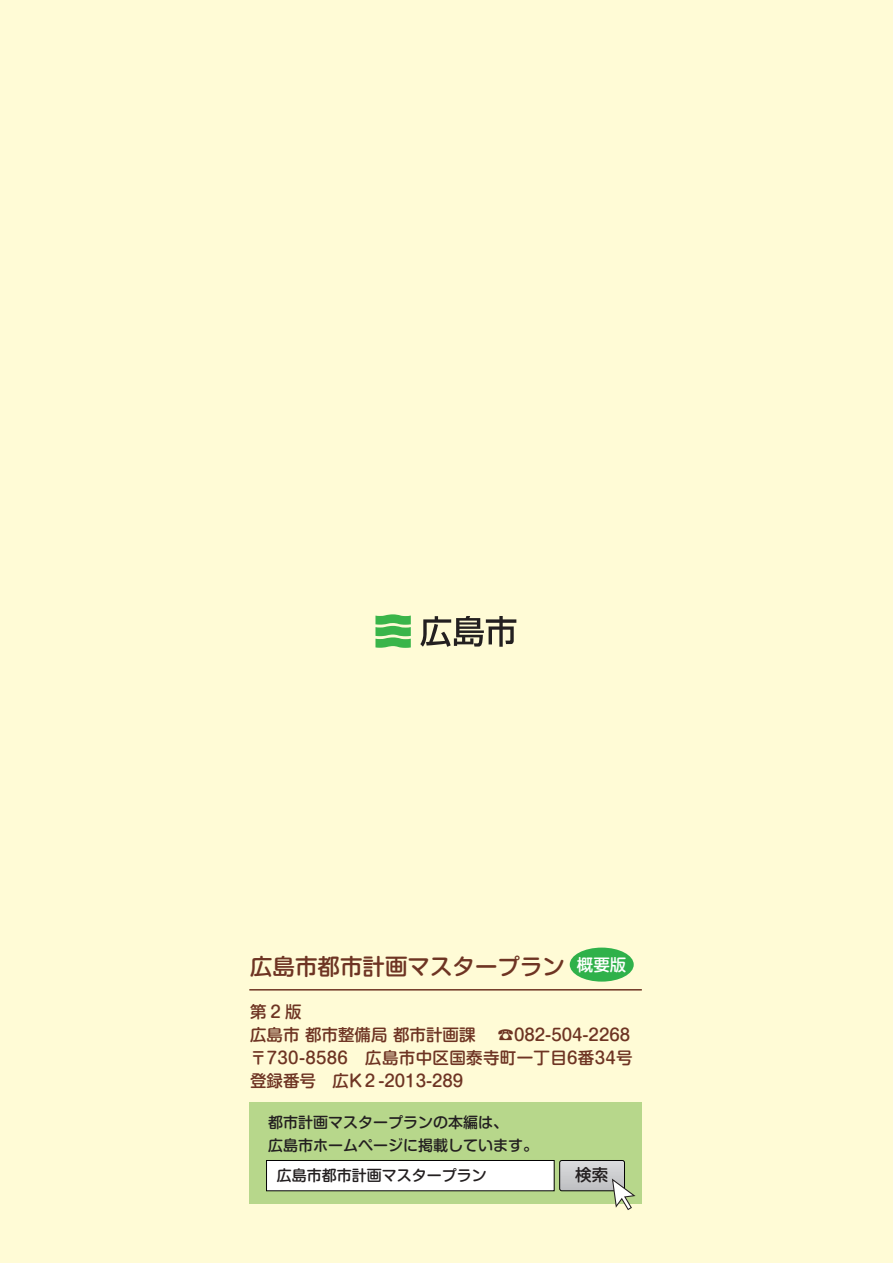
<style>
.page{position:relative;width:893px;height:1263px;background:#fffbd6}
.page>*{position:absolute;margin:0;border:0;box-sizing:border-box;transform-origin:0 0}
.t1{font:500 22.5px "Shin M Go Pro";color:#6e3423}
.t2{font:500 16.5px/22.8px "Shin M Go Pro";color:#6e3423}
.t3{font:500 16.5px "Shin M Go Pro";color:#fff}
.t4{font:500 16.5px "Shin M Go Pro";color:#231f20}
.t5{font:500 15px/22.8px "Shin M Go Pro";color:#231f20}
</style>
<div class="page">
<svg style="left:375px;top:614px;width:36px;height:34px"></svg>
<svg style="left:420px;top:616px;width:96px;height:31px"></svg>
<div style="left:249px;top:1103px;width:393px;height:101px;background:#b7d78b"></div>
<div style="left:267px;top:1160px;width:287px;height:31px;background:#fff"></div>
<div style="left:266px;top:1160px;width:288px;height:31px;border:1px solid #030303"></div>
<div style="left:570px;top:947px;width:64px;height:34px;background:#2fb14a;border-radius:50%"></div>
<hr style="left:249px;top:989px;width:393px;height:1px;background:#6e3423">
<svg style="left:560px;top:1160px;width:76px;height:50px"></svg>
<h1 class="t1" style="left:250px;top:948px;width:316px">広島市都市計画マスタープラン</h1>
<p class="t2" style="left:250px;top:999px;width:384px">第2版<br>広島市 都市整備局 都市計画課　 ☎082-504-2268〒730-8586　広島市中区国泰寺町一丁目6番34号登録番号　広K２-2013-289</p>
<p class="t3" style="left:577px;top:951px;width:51px">概要版</p>
<p class="t5" style="left:268px;top:1109px;width:271px">都市計画マスタープランの本編は、<br>広島市ホームページに掲載しています。</p>
<p class="t5" style="left:277px;top:1162px;width:211px">広島市都市計画マスタープラン</p>
<p class="t4" style="left:575px;top:1162px;width:34px">検索</p>
</div>
